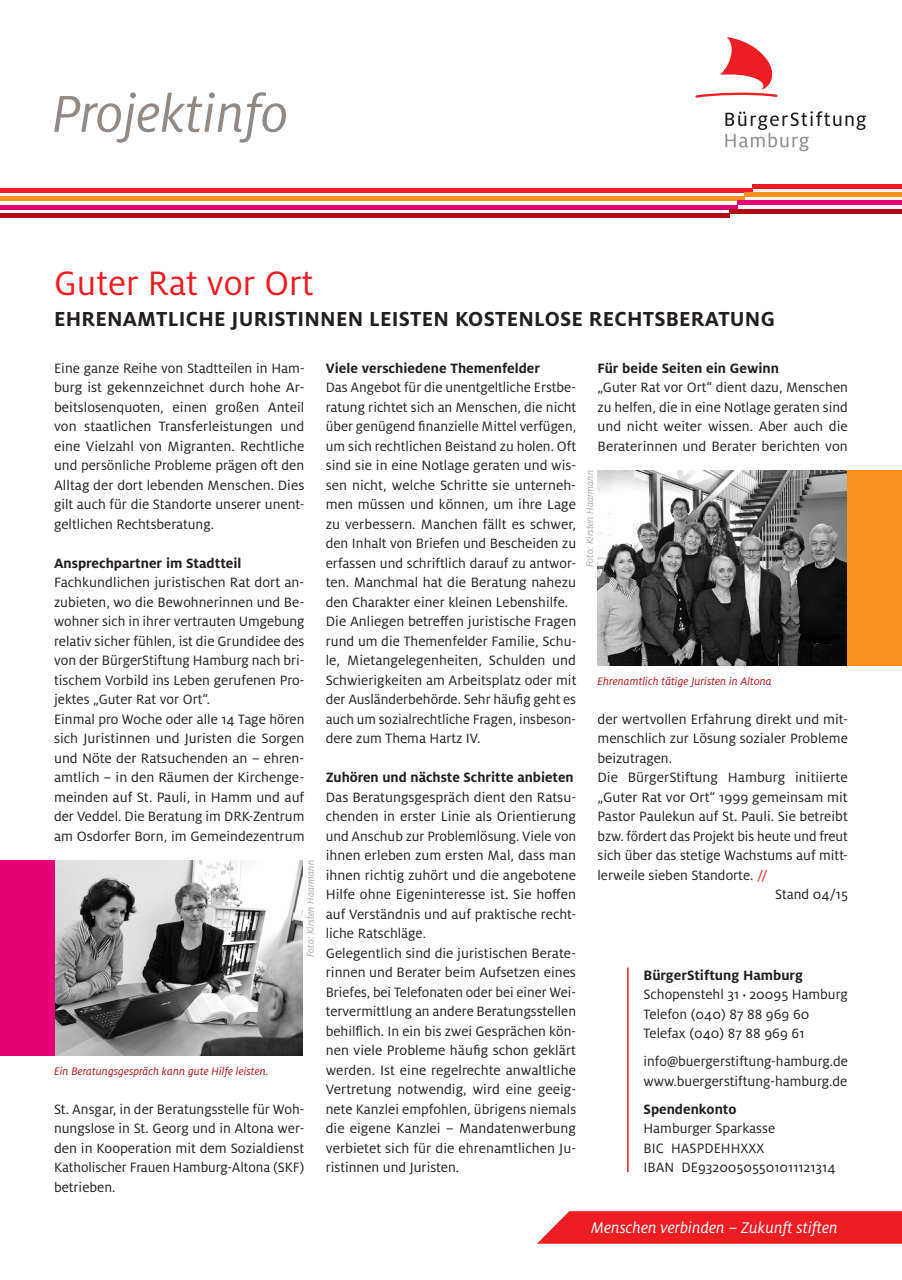
<style>
.page{position:relative;width:902px;height:1280px;background:#fff}
.page>*{position:absolute;margin:0;border:0;box-sizing:border-box;transform-origin:0 0}
.t1{font:italic 57.45px "Milo OT";color:#938a84}
.t2{font:37.5px "Milo OT";color:#ee1d23}
.t3{font:700 22.5px "Milo OT";letter-spacing:.01em;color:#231f20}
.t4{font:italic 17.1px "Milo OT";color:#fff}
.t5{font:15px/19.5px "Milo OT";color:#231f20}
.t6{font:700 15px "Milo OT";color:#231f20}
.t7{font:italic 12px "Milo OT";letter-spacing:.005em;color:#b00d15}
.t8{font:italic 10.5px "Milo OT";letter-spacing:.005em;color:#ada5a3}
.s1{color:#ee1d23}
.s2{font-weight:700}
.s3{font-size:9px}
</style>
<div class="page">
<hr style="left:0;top:188px;width:752px;height:4px;background:#ee1d23">
<hr style="left:0;top:197px;width:744px;height:4px;background:#f7931d">
<hr style="left:0;top:205px;width:737px;height:4px;background:#e60275">
<div style="left:0;top:213px;width:729px;height:5px;background:#b00d15"></div>
<hr style="left:752px;top:184px;width:149px;height:4px;background:#ee1d23">
<div style="left:744px;top:192px;width:157px;height:5px;background:#f7931d"></div>
<hr style="left:737px;top:201px;width:164px;height:4px;background:#e60275">
<hr style="left:729px;top:209px;width:172px;height:4px;background:#b00d15">
<svg style="left:725px;top:111px;width:140px;height:40px"></svg>
<svg style="left:695px;top:37px;width:82px;height:61px"></svg>
<hr style="left:627px;top:967px;width:1px;height:205px;background:#ee1d23">
<img style="left:54px;top:860px;width:248px;height:195px">
<div style="left:0;top:860px;width:54px;height:195px;background:#e60275"></div>
<img style="left:597px;top:470px;width:250px;height:195px">
<div style="left:847px;top:470px;width:54px;height:195px;background:#f7931d"></div>
<svg style="left:537px;top:1211px;width:364px;height:33px;background:#ef2f34"></svg>
<div style="left:591px;top:1219px;width:247px;height:14px;background:#ee1d23"></div>
<h1 class="t1" style="left:52px;top:80px;width:238px">Projektinfo</h1>
<h2 class="t2" style="left:54px;top:261px;width:261px">Guter Rat vor Ort</h2>
<h3 class="t3" style="left:54px;top:306px;width:719px">Ehrenamtliche JuristI nnen leisten kostenlose Rechtsberatung</h3>
<p class="t5" style="left:54px;top:358px;width:252px;text-align:justify">Eine ganze Reihe von Stadtteilen in Ham&shy;burg ist gekennzeichnet durch hohe Ar&shy;beitslosenquoten, einen großen Anteil von staatlichen Transferleistungen und eine Vielzahl von Migranten. Rechtliche und persönliche Probleme prägen oft den Alltag der dort lebenden Menschen. Dies gilt auch für die Standorte unserer unent&shy;geltlichen Rechtsberatung.</p>
<p class="t6" style="left:54px;top:554px;width:189px">Ansprechpartner im Stadtteil</p>
<p class="t5" style="left:54px;top:572px;width:252px">Fachkundlichen juristischen Rat dort an&shy;zubieten, wo die Bewohnerinnen und Be&shy;wohner sich in ihrer vertrauten Umgebung relativ sicher fühlen, ist die Grundidee des von der BürgerStiftung Hamburg nach bri&shy;tischem Vorbild ins Leben gerufenen Pro&shy;jektes „Guter Rat vor Ort“.<br>Einmal pro Woche oder alle 14 Tage hören sich Juristinnen und Juristen die Sorgen und Nöte der Ratsuchenden an – ehren&shy;amtlich – in den Räumen der Kirchenge&shy;meinden auf St. Pauli, in Hamm und auf der Veddel. Die Beratung im DRK-Zentrum am Osdorfer Born, im Gemeindezentrum</p>
<p class="t8" style="left:304px;top:957px;width:99px;rotate:-90deg">Foto: Kirsten Haarmann</p>
<p class="t7" style="left:54px;top:1064px;width:216px">Ein Beratungsgespräch kann gute Hilfe leisten.</p>
<p class="t5" style="left:54px;top:1099px;width:252px;text-align:justify">St. Ansgar, in der Beratungsstelle für Woh&shy;nungslose in St. Georg und in Altona wer&shy;den in Kooperation mit dem Sozialdienst Katholischer Frauen Hamburg-Altona (SKF) betrieben.</p>
<p class="t6" style="left:326px;top:359px;width:216px">Viele verschiedene Themenfelder</p>
<p class="t5" style="left:326px;top:377px;width:252px">Das Angebot für die unentgeltliche Erstbe&shy;ratung richtet sich an Menschen, die nicht über genügend finanzielle Mittel verfügen, um sich rechtlichen Beistand zu holen. Oft sind sie in eine Notlage geraten und wis&shy;sen nicht, welche Schritte sie unterneh&shy;men müssen und können, um ihre Lage zu verbessern. Manchen fällt es schwer, den Inhalt von Briefen und Bescheiden zu erfassen und schriftlich darauf zu antwor&shy;ten. Manchmal hat die Beratung nahezu den Charakter einer kleinen Lebenshilfe.<br>Die Anliegen betreffen juristische Fragen rund um die Themenfelder Familie, Schu&shy;le, Mietangelegenheiten, Schulden und Schwierigkeiten am Arbeitsplatz oder mit der Ausländerbehörde. Sehr häufig geht es auch um sozialrechtliche Fragen, insbeson&shy;dere zum Thema Hartz IV.</p>
<p class="t6" style="left:326px;top:769px;width:249px">Zuhören und nächste Schritte anbieten</p>
<p class="t5" style="left:326px;top:787px;width:252px">Das Beratungsgespräch dient den Ratsu&shy;chenden in erster Linie als Orientierung und Anschub zur Problemlösung. Viele von ihnen erleben zum ersten Mal, dass man ihnen richtig zuhört und die angebotene Hilfe ohne Eigeninteresse ist. Sie hoffen auf Verständnis und auf praktische recht&shy;liche Ratschläge.<br>Gelegentlich sind die juristischen Berate&shy;rinnen und Berater beim Aufsetzen eines Briefes, bei Telefonaten oder bei einer Wei&shy;tervermittlung an andere Beratungsstellen behilflich. In ein bis zwei Gesprächen kön&shy;nen viele Probleme häufig schon geklärt werden. Ist eine regelrechte anwaltliche Vertretung notwendig, wird eine geeig&shy;nete Kanzlei empfohlen, übrigens niemals die eigene Kanzlei – Mandatenwerbung verbietet sich für die ehrenamtlichen Ju&shy;ristinnen und Juristen.</p>
<p class="t6" style="left:597px;top:359px;width:183px">Für beide Seiten ein Gewinn</p>
<p class="t5" style="left:597px;top:377px;width:252px;text-align:justify">„Guter Rat vor Ort“ dient dazu, Menschen zu helfen, die in eine Notlage geraten sind und nicht weiter wissen. Aber auch die Beraterinnen und Berater berichten von</p>
<p class="t8" style="left:583px;top:567px;width:99px;rotate:-90deg">Foto: Kirsten Haarmann</p>
<p class="t7" style="left:597px;top:674px;width:176px">Ehrenamtlich tätige Juristen in Altona</p>
<p class="t5" style="left:597px;top:709px;width:252px">der wertvollen Erfahrung direkt und mit-</p>
<p class="t5" style="left:597px;top:728px;width:252px">menschlich zur Lösung sozialer Probleme</p>
<p class="t5" style="left:597px;top:748px;width:76px">beizutragen.</p>
<p class="t5" style="left:597px;top:767px;width:252px">Die BürgerStiftung Hamburg initiierte</p>
<p class="t5" style="left:597px;top:787px;width:252px">„Guter Rat vor Ort“ 1999 gemeinsam mit</p>
<p class="t5" style="left:597px;top:806px;width:252px">Pastor Paulekun auf St. Pauli. Sie betreibt</p>
<p class="t5" style="left:597px;top:826px;width:252px">bzw. fördert das Projekt bis heute und freut</p>
<p class="t5" style="left:597px;top:845px;width:252px">sich über das stetige Wachstums auf mitt-</p>
<p class="t5" style="left:597px;top:865px;width:172px">lerweile sieben Standorte. <span class="s1">//</span></p>
<p class="t5" style="left:775px;top:884px;width:74px">Stand 04/15</p>
<p class="t5" style="left:643px;top:965px;width:206px"><span class="s2">BürgerStiftung Hamburg<br></span>Schopenstehl 31 <span class="s3">•</span> 20095 Hamburg<br>Telefon (040) 87 88 969 60<br>Telefax (040) 87 88 969 61</p>
<p class="t5" style="left:643px;top:1051px;width:206px">info@buergerstiftung-hamburg.de www.buergerstiftung-hamburg.de</p>
<p class="t6" style="left:643px;top:1100px;width:94px">Spendenkonto</p>
<p class="t5" style="left:643px;top:1118px;width:194px">Hamburger Sparkasse<br>BIC HASPDEHHXXX<br>IBAN DE93200505501011121314</p>
<p class="t4" style="left:591px;top:1217px;width:248px">Menschen verbinden – Zukunft stiften</p>
</div>
